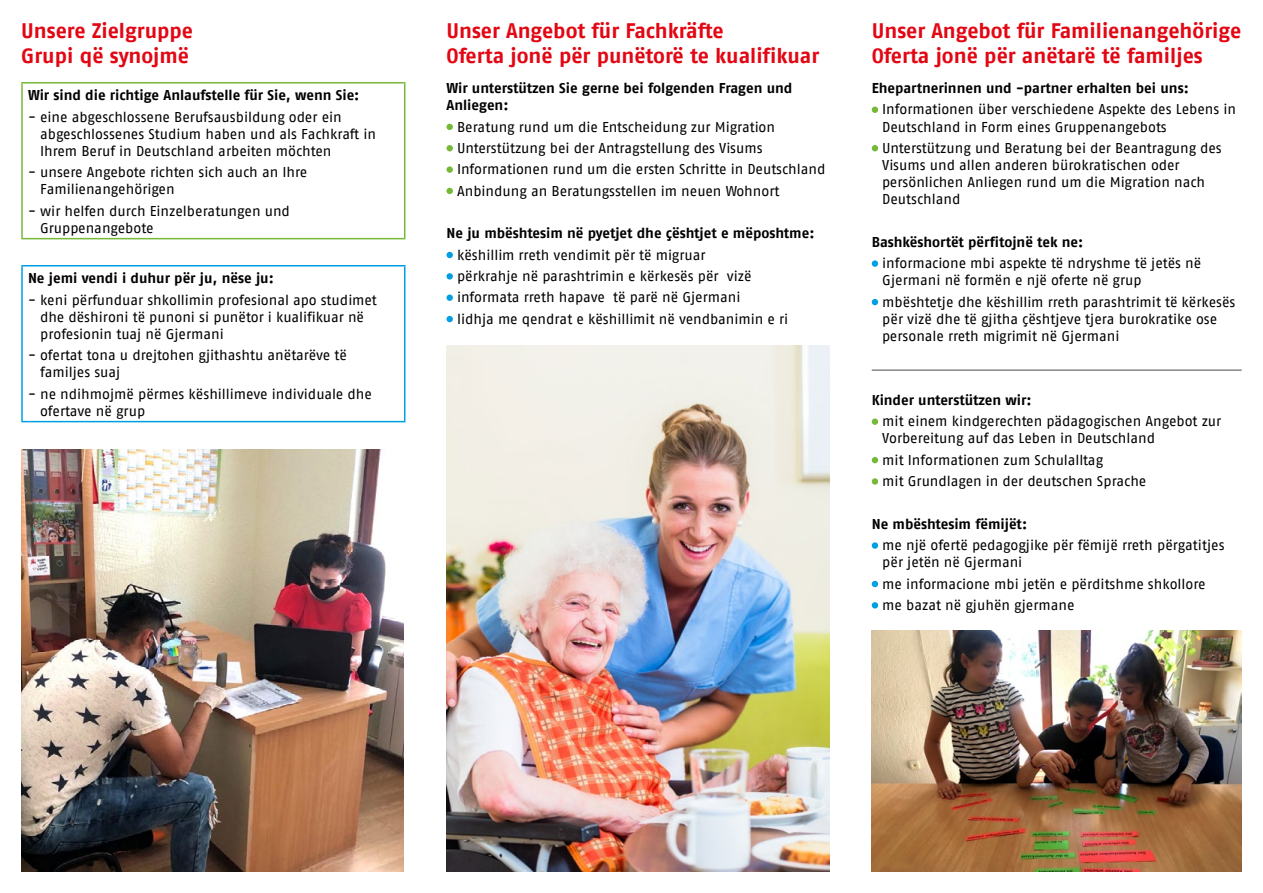
<style>
.page{position:relative;width:1263px;height:893px;background:#fff}
.page>*{position:absolute;margin:0;border:0;box-sizing:border-box;transform-origin:0 0}
.t1{font:700 21px/25.2px "AWO Fago Office";color:#e30613}
.t2{font:14.25px/17.1px "AWO Fago Office";color:#000}
.t3{font:700 14.25px/17.1px "AWO Fago Office";color:#000}
</style>
<div class="page">
<hr style="left:21px;top:82px;width:384px;height:2px;background:#76b837">
<hr style="left:21px;top:84px;width:2px;height:154px;background:#76b837">
<hr style="left:404px;top:84px;width:1px;height:154px;background:#76b837">
<hr style="left:21px;top:238px;width:384px;height:1px;background:#76b837">
<hr style="left:21px;top:265px;width:384px;height:1px;background:#009fe3">
<hr style="left:21px;top:266px;width:2px;height:155px;background:#009fe3">
<hr style="left:404px;top:266px;width:1px;height:155px;background:#009fe3">
<hr style="left:21px;top:421px;width:384px;height:1px;background:#009fe3">
<hr style="left:872px;top:369px;width:370px;height:2px;background:#878787">
<svg style="left:872px;top:107px;width:6px;height:6px"></svg>
<svg style="left:872px;top:145px;width:6px;height:6px"></svg>
<div style="left:872px;top:260px;width:6px;height:7px;background:#009fe3;border-radius:50%"></div>
<svg style="left:872px;top:299px;width:6px;height:6px"></svg>
<div style="left:872px;top:418px;width:6px;height:7px;background:#76b837;border-radius:50%"></div>
<svg style="left:872px;top:457px;width:6px;height:6px"></svg>
<div style="left:872px;top:478px;width:6px;height:7px;background:#76b837;border-radius:50%"></div>
<div style="left:872px;top:542px;width:6px;height:7px;background:#009fe3;border-radius:50%"></div>
<svg style="left:872px;top:581px;width:6px;height:6px"></svg>
<svg style="left:872px;top:602px;width:6px;height:6px"></svg>
<div style="left:446px;top:124px;width:7px;height:6px;background:#76b837;border-radius:50%"></div>
<div style="left:446px;top:145px;width:7px;height:6px;background:#76b837;border-radius:50%"></div>
<div style="left:446px;top:166px;width:7px;height:7px;background:#76b837;border-radius:50%"></div>
<div style="left:446px;top:188px;width:7px;height:6px;background:#76b837;border-radius:50%"></div>
<div style="left:446px;top:252px;width:7px;height:6px;background:#009fe3;border-radius:50%"></div>
<div style="left:446px;top:273px;width:7px;height:7px;background:#009fe3;border-radius:50%"></div>
<div style="left:446px;top:295px;width:7px;height:6px;background:#009fe3;border-radius:50%"></div>
<div style="left:446px;top:316px;width:7px;height:6px;background:#009fe3;border-radius:50%"></div>
<img style="left:21px;top:449px;width:383px;height:423px">
<img style="left:446px;top:345px;width:383px;height:527px">
<img style="left:872px;top:631px;width:370px;height:241px">
<h1 class="t1" style="left:21px;top:18px;width:173px">Unsere Zielgruppe<br>Grupi që synojmë</h1>
<p class="t3" style="left:28px;top:86px;width:333px">Wir sind die richtige Anlaufstelle für Sie, wenn Sie:</p>
<p class="t2" style="left:40px;top:108px;width:337px;text-indent:-12px">- eine abgeschlossene Berufsausbildung oder ein abgeschlossenes Studium haben und als Fachkraft in<br>Ihrem Beruf in Deutschland arbeiten möchten</p>
<p class="t2" style="left:40px;top:163px;width:269px;text-indent:-12px">- unsere Angebote richten sich auch an Ihre<br>Familienangehörigen</p>
<p class="t2" style="left:40px;top:202px;width:251px;text-indent:-12px">- wir helfen durch Einzelberatungen und<br>Gruppenangebote</p>
<p class="t3" style="left:28px;top:269px;width:247px">Ne jemi vendi i duhur për ju, nëse ju:</p>
<p class="t2" style="left:40px;top:291px;width:338px;text-indent:-12px">- keni përfunduar shkollimin profesional apo studimet dhe dëshironi të punoni si punëtor i kualifikuar në profesionin tuaj në Gjermani</p>
<p class="t2" style="left:40px;top:346px;width:308px;text-indent:-12px">- ofertat tona u drejtohen gjithashtu anëtarëve të familjes suaj</p>
<p class="t2" style="left:40px;top:385px;width:333px;text-indent:-12px">- ne ndihmojmë përmes këshillimeve individuale dhe ofertave në grup</p>
<h1 class="t1" style="left:446px;top:18px;width:374px">Unser Angebot für Fachkräfte<br>Oferta jonë për punëtorë te kualifikuar</h1>
<p class="t3" style="left:446px;top:79px;width:347px">Wir unterstützen Sie gerne bei folgenden Fragen und<br>Anliegen:</p>
<p class="t2" style="left:457px;top:116px;width:370px;line-height:21.3px">Beratung rund um die Entscheidung zur Migration Unterstützung bei der Antragstellung des Visums Informationen rund um die ersten Schritte in Deutschland Anbindung an Beratungsstellen im neuen Wohnort</p>
<p class="t3" style="left:446px;top:225px;width:369px">Ne ju mbështesim në pyetjet dhe çështjet e mëposhtme:</p>
<p class="t2" style="left:457px;top:244px;width:333px;line-height:21.3px">këshillim rreth vendimit për të migruar<br>përkrahje në parashtrimin e kërkesës për vizë informata rreth hapave të parë në Gjermani<br>lidhja me qendrat e këshillimit në vendbanimin e ri</p>
<h1 class="t1" style="left:872px;top:18px;width:371px">Unser Angebot für Familienangehörige<br>Oferta jonë për anëtarë të familjes</h1>
<p class="t3" style="left:872px;top:79px;width:319px">Ehepartnerinnen und -partner erhalten bei uns:</p>
<p class="t2" style="left:882px;top:101px;width:355px">Informationen über verschiedene Aspekte des Lebens in<br>Deutschland in Form eines Gruppenangebots</p>
<p class="t2" style="left:882px;top:139px;width:341px">Unterstützung und Beratung bei der Beantragung des Visums und allen anderen bürokratischen oder persönlichen Anliegen rund um die Migration nach Deutschland</p>
<p class="t3" style="left:872px;top:233px;width:213px">Bashkëshortët përfitojnë tek ne:</p>
<p class="t2" style="left:882px;top:255px;width:321px">informacione mbi aspekte të ndryshme të jetës në<br>Gjermani në formën e një oferte në grup</p>
<p class="t2" style="left:882px;top:293px;width:355px">mbështetje dhe këshillim rreth parashtrimit të kërkesës për vizë dhe të gjitha çështjeve tjera burokratike ose personale rreth migrimit në Gjermani</p>
<p class="t3" style="left:872px;top:391px;width:161px">Kinder unterstützen wir:</p>
<p class="t2" style="left:882px;top:413px;width:341px">mit einem kindgerechten pädagogischen Angebot zur<br>Vorbereitung auf das Leben in Deutschland</p>
<p class="t2" style="left:882px;top:449px;width:265px;line-height:21.3px">mit Informationen zum Schulalltag<br>mit Grundlagen in der deutschen Sprache</p>
<p class="t3" style="left:872px;top:515px;width:157px">Ne mbështesim fëmijët:</p>
<p class="t2" style="left:882px;top:537px;width:344px">me një ofertë pedagogjike për fëmijë rreth përgatitjes për jetën në Gjermani</p>
<p class="t2" style="left:882px;top:573px;width:325px;line-height:21.3px">me informacione mbi jetën e përditshme shkollore me bazat në gjuhën gjermane</p>
</div>
